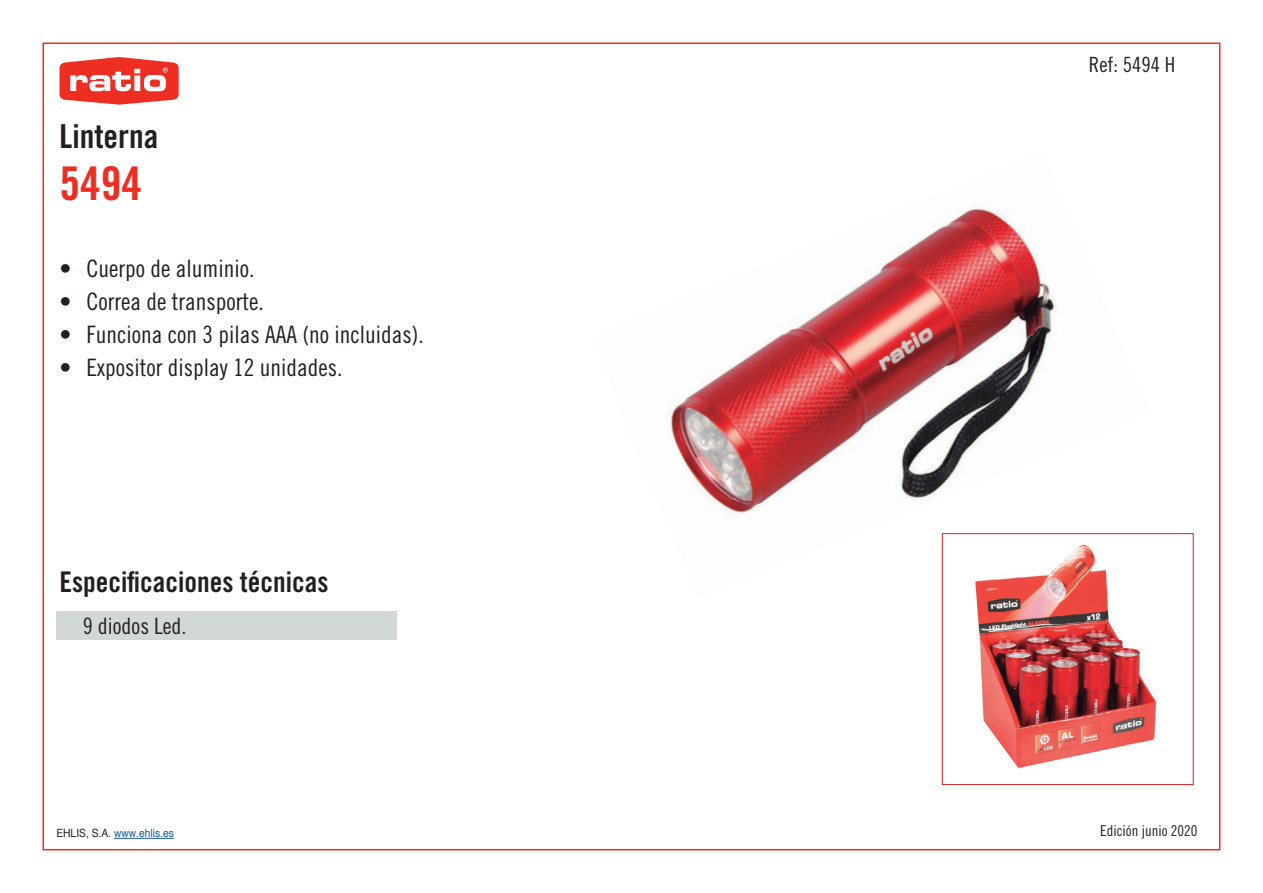
<style>
.page{position:relative;width:1263px;height:893px;background:#fff}
.page>*{position:absolute;margin:0;border:0;box-sizing:border-box;transform-origin:0 0}
.t1{font:46.5px "Trade Gothic LT Std Bd Cn 20";color:#ee2e22}
.t2{font:33px "Trade Gothic LT Std Bd Cn 20";color:#231f20}
.t3{font:28.5px "Trade Gothic LT Std Bd Cn 20";color:#231f20}
.t4{font:24px "Trade Gothic LT Std Cn 18";color:#231f20}
.t5{font:22.5px "Trade Gothic LT Std Cn 18";color:#231f20}
.t6{font:21px "Trade Gothic LT Std Cn 18";color:#231f20}
.t7{font:15px "Trade Gothic LT Std Cn 18";color:#231f20}
.t8{font:11.4px "Helvetica";color:#175d9e;scale:.9 1}
.s1{color:#231f20}
</style>
<div class="page">
<div style="left:56px;top:611px;width:341px;height:29px;background:#d2d7d8"></div>
<svg style="left:60px;top:57px;width:119px;height:48px"></svg>
<hr style="left:114px;top:838px;width:60px;height:1px;background:#175d9e">
<img style="left:976px;top:597px;width:181px;height:171px">
<div style="left:942px;top:533px;width:251px;height:252px;border:1px solid #d1232a"></div>
<img style="left:669px;top:207px;width:480px;height:390px">
<h2 class="t2" style="left:60px;top:116px;width:100px">Linterna</h2>
<h1 class="t1" style="left:60px;top:155px;width:84px">5494</h1>
<p class="t4" style="left:60px;top:254px;width:196px">• Cuerpo de aluminio.</p>
<p class="t4" style="left:60px;top:287px;width:206px">• Correa de transporte.</p>
<p class="t4" style="left:60px;top:320px;width:366px">• Funciona con 3 pilas AAA (no incluidas).</p>
<p class="t4" style="left:60px;top:353px;width:284px">• Expositor display 12 unidades.</p>
<p class="t3" style="left:60px;top:565px;width:270px">Especificaciones técnicas</p>
<p class="t5" style="left:83px;top:612px;width:105px">9 diodos Led.</p>
<p class="t6" style="left:1089px;top:52px;width:88px">Ref: 5494 H</p>
<p class="t8" style="left:56px;top:825px;width:132px"><span class="s1">EHLIS, S.A.</span> www.ehlis.es</p>
<p class="t7" style="left:1100px;top:821px;width:99px">Edición junio 2020</p>
</div>
